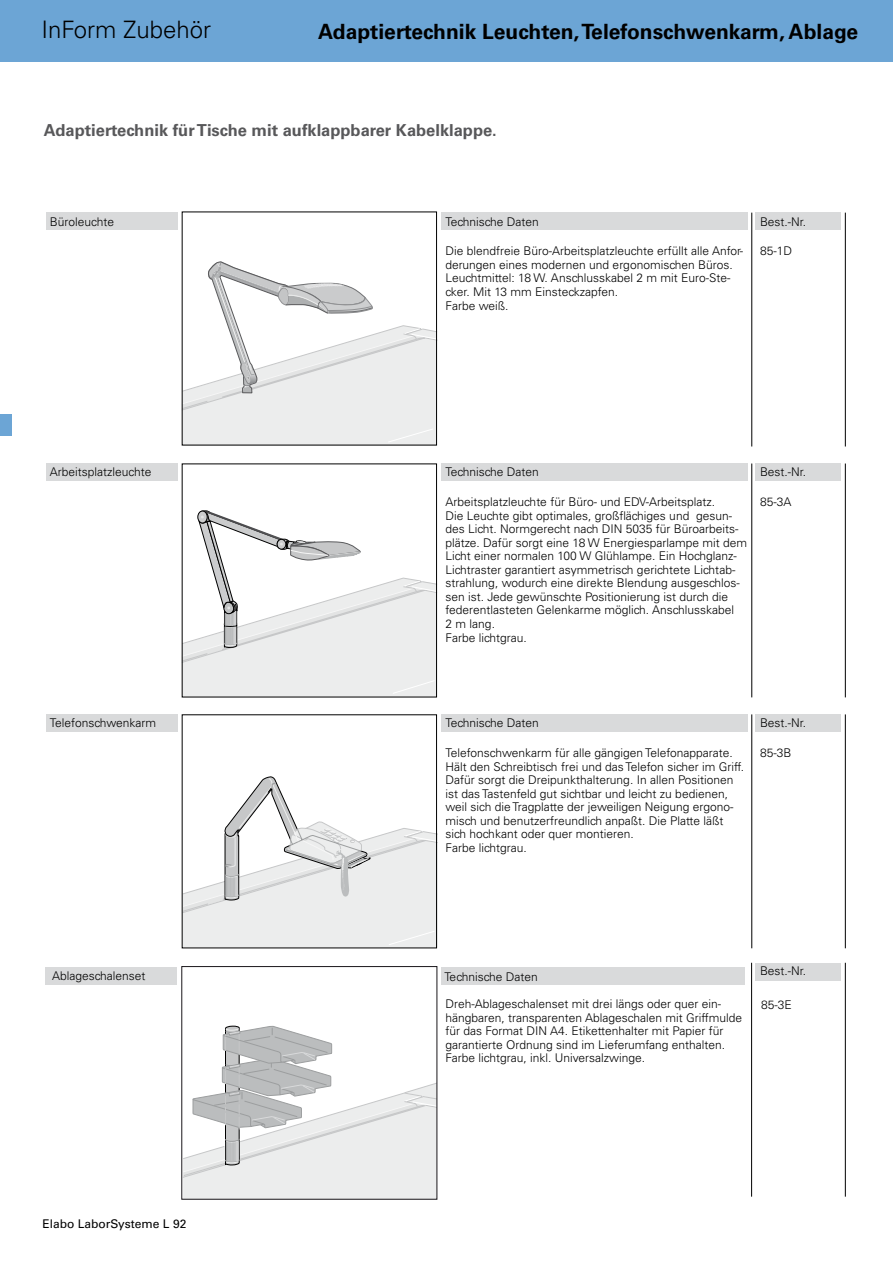
<style>
.page{position:relative;width:893px;height:1263px;background:#fff}
.page>*{position:absolute;margin:0;border:0;box-sizing:border-box;transform-origin:0 0}
.t1{font:300 24px "Univers LT Std";color:#000}
.t2{font:700 21px "Univers LT Std";color:#000}
.t3{font:700 16.5px "Univers LT Std";color:#58585a}
.t4{font:300 12px/13.5px "Univers LT Std";color:#000}
.t5{font:12px "Univers LT Std";color:#000}
</style>
<div class="page">
<div style="left:0;top:0;width:893px;height:62px;background:#6ca5d5"></div>
<div style="left:0;top:414px;width:12px;height:22px;background:#6ca5d5"></div>
<div style="left:441px;top:213px;width:306px;height:17px;background:#d9dadb"></div>
<div style="left:441px;top:463px;width:306px;height:17px;background:#d9dadb"></div>
<div style="left:441px;top:714px;width:306px;height:17px;background:#d9dadb"></div>
<svg style="left:182px;top:776px;width:256px;height:173px"></svg>
<svg style="left:184px;top:510px;width:254px;height:187px"></svg>
<svg style="left:182px;top:262px;width:256px;height:184px"></svg>
<div style="left:46px;top:714px;width:132px;height:17px;background:#d9dadb"></div>
<hr style="left:845px;top:714px;width:1px;height:234px;background:#000">
<div style="left:756px;top:463px;width:85px;height:17px;background:#d9dadb"></div>
<div style="left:46px;top:463px;width:132px;height:17px;background:#d9dadb"></div>
<div style="left:46px;top:213px;width:132px;height:17px;background:#d9dadb"></div>
<div style="left:756px;top:213px;width:85px;height:17px;background:#d9dadb"></div>
<hr style="left:751px;top:213px;width:1px;height:233px;background:#000">
<hr style="left:845px;top:213px;width:1px;height:233px;background:#000">
<hr style="left:751px;top:463px;width:1px;height:234px;background:#000">
<hr style="left:845px;top:463px;width:1px;height:234px;background:#000">
<hr style="left:751px;top:714px;width:1px;height:234px;background:#000">
<div style="left:756px;top:714px;width:85px;height:17px;background:#d9dadb"></div>
<svg style="left:183px;top:1026px;width:252px;height:171px"></svg>
<hr style="left:751px;top:963px;width:1px;height:234px;background:#000">
<hr style="left:845px;top:963px;width:1px;height:234px;background:#000">
<div style="left:45px;top:967px;width:131px;height:17px;background:#d9dadb"></div>
<div style="left:441px;top:968px;width:304px;height:17px;background:#d9dadb"></div>
<div style="left:756px;top:963px;width:85px;height:17px;background:#d9dadb"></div>
<h1 class="t1" style="left:41px;top:15px;width:171px">InForm Zubehör</h1>
<h2 class="t2" style="left:318px;top:19px;width:541px">Adaptiertechnik Leuchten, Telefonschwenkarm, Ablage</h2>
<h3 class="t3" style="left:44px;top:120px;width:454px">Adaptiertechnik für Tische mit aufklappbarer Kabelklappe.</h3>
<p class="t4" style="left:50px;top:215px;width:66px">Büroleuchte</p>
<p class="t4" style="left:445px;top:215px;width:95px">Technische Daten</p>
<p class="t4" style="left:760px;top:215px;width:48px">Best.-Nr.</p>
<p class="t4" style="left:445px;top:244px;width:299px">Die blendfreie Büro-Arbeitsplatzleuchte erfüllt alle Anfor&shy;derungen eines modernen und ergonomischen Büros.<br>Leuchtmittel: 18 W. Anschlusskabel 2 m mit Euro-Ste&shy;cker. Mit 13 mm Einsteckzapfen.<br>Farbe weiß.</p>
<p class="t4" style="left:760px;top:244px;width:34px">85-1D</p>
<p class="t4" style="left:50px;top:465px;width:103px">Arbeitsplatzleuchte</p>
<p class="t4" style="left:445px;top:465px;width:95px">Technische Daten</p>
<p class="t4" style="left:760px;top:465px;width:48px">Best.-Nr.</p>
<p class="t4" style="left:445px;top:495px;width:303px">Arbeitsplatzleuchte für Büro- und EDV-Arbeitsplatz.<br>Die Leuchte gibt optimales, großflächiges und gesun&shy;des Licht. Normgerecht nach DIN 5035 für Büroarbeits&shy;plätze. Dafür sorgt eine 18 W Energiesparlampe mit dem Licht einer normalen 100 W Glühlampe. Ein Hochglanz-Lichtraster garantiert asymmetrisch gerichtete Lichtab&shy;strahlung, wodurch eine direkte Blendung ausgeschlos&shy;sen ist. Jede gewünschte Positionierung ist durch die federentlasteten Gelenkarme möglich. Anschlusskabel<br>2 m lang.<br>Farbe lichtgrau.</p>
<p class="t4" style="left:760px;top:495px;width:33px">85-3A</p>
<p class="t4" style="left:50px;top:716px;width:108px">Telefonschwenkarm</p>
<p class="t4" style="left:445px;top:716px;width:95px">Technische Daten</p>
<p class="t4" style="left:760px;top:716px;width:48px">Best.-Nr.</p>
<p class="t4" style="left:445px;top:746px;width:300px">Telefonschwenkarm für alle gängigen Telefonapparate.<br>Hält den Schreibtisch frei und das Telefon sicher im Griff.<br>Dafür sorgt die Dreipunkthalterung. In allen Positionen ist das Tastenfeld gut sichtbar und leicht zu bedienen, weil sich die Tragplatte der jeweiligen Neigung ergono&shy;misch und benutzerfreundlich anpaßt. Die Platte läßt sich hochkant oder quer montieren.<br>Farbe lichtgrau.</p>
<p class="t4" style="left:760px;top:746px;width:33px">85-3B</p>
<p class="t4" style="left:52px;top:969px;width:95px">Ablageschalenset</p>
<p class="t4" style="left:444px;top:970px;width:95px">Technische Daten</p>
<p class="t4" style="left:445px;top:997px;width:298px">Dreh-Ablageschalenset mit drei längs oder quer ein&shy;hängbaren, transparenten Ablageschalen mit Griffmulde für das Format DIN A4. Etikettenhalter mit Papier für garantierte Ordnung sind im Lieferumfang enthalten.<br>Farbe lichtgrau, inkl. Universalzwinge.</p>
<p class="t4" style="left:760px;top:964px;width:48px">Best.-Nr.</p>
<p class="t4" style="left:761px;top:998px;width:32px">85-3E</p>
<p class="t5" style="left:43px;top:1217px;width:145px">Elabo LaborSysteme L 92</p>
</div>
